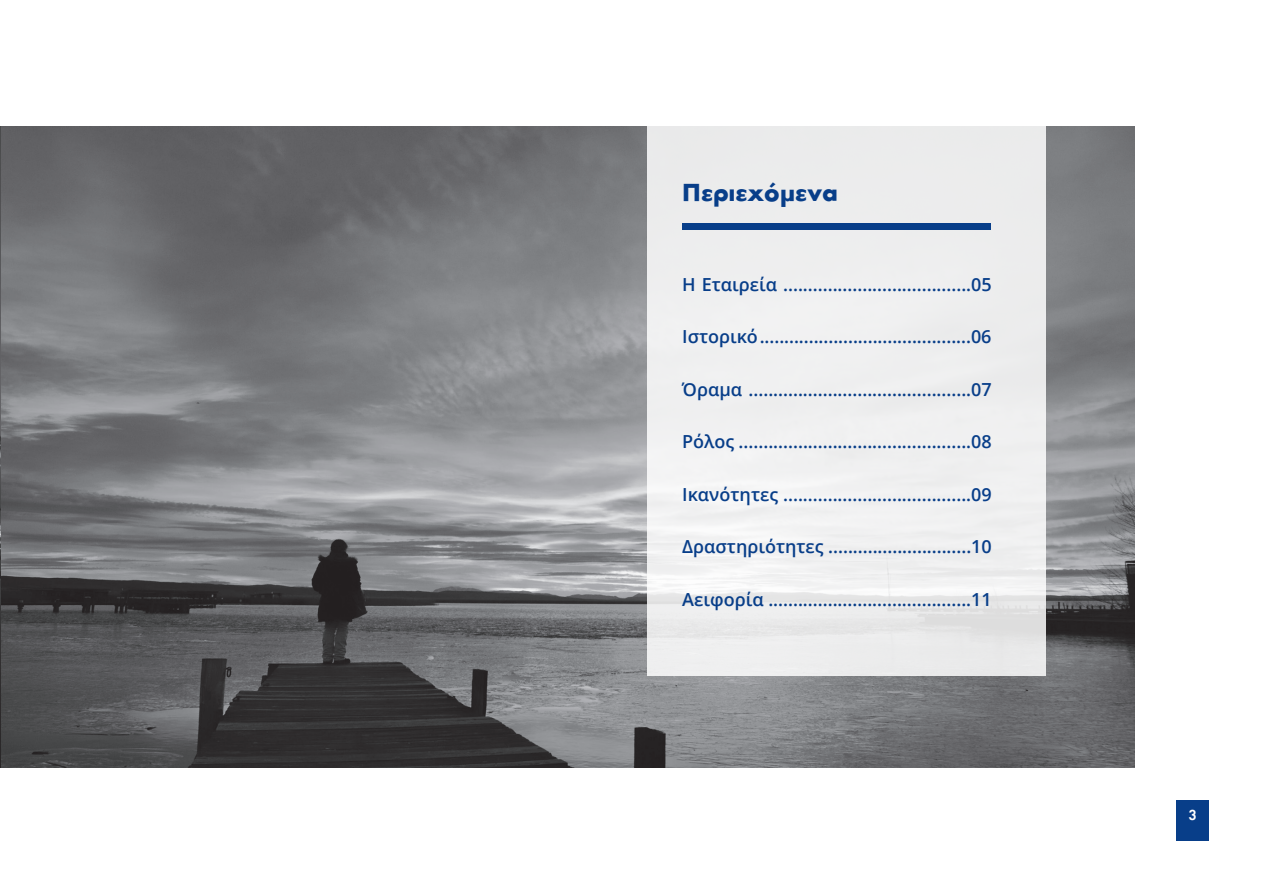
<style>
.page{position:relative;width:1263px;height:893px;background:#fff}
.page>*{position:absolute;margin:0;border:0;box-sizing:border-box;transform-origin:0 0}
.t1{font:700 25.5px "Futura Greek";color:#083e89}
.t2{font:600 18px "Open Sans";color:#083e89}
.t3{font:600 15px "Futura Greek";color:#fff}
</style>
<div class="page">
<div style="left:1177px;top:800px;width:32px;height:41px;background:#083e89"></div>
<img style="left:0;top:127px;width:1135px;height:641px">
<div style="left:647px;top:81px;width:399px;height:594px;background:linear-gradient(to bottom,#f2f2f2,#eceded)"></div>
<div style="left:682px;top:223px;width:309px;height:7px;background:#083e89"></div>
<h1 class="t1" style="left:682px;top:178px;width:158px">Περιεχόμενα</h1>
<p class="t2" style="left:682px;top:272px;width:311px">Η Εταιρεία ......................................05</p>
<p class="t2" style="left:682px;top:324px;width:311px">Ιστορικό ...........................................06</p>
<p class="t2" style="left:682px;top:377px;width:311px">Όραμα .............................................07</p>
<p class="t2" style="left:682px;top:429px;width:311px">Ρόλος ...............................................08</p>
<p class="t2" style="left:682px;top:482px;width:311px">Ικανότητες ......................................09</p>
<p class="t2" style="left:682px;top:534px;width:311px">Δραστηριότητες .............................10</p>
<p class="t2" style="left:682px;top:587px;width:311px">Αειφορία .........................................11</p>
<p class="t3" style="left:1189px;top:806px;width:10px">3</p>
</div>
